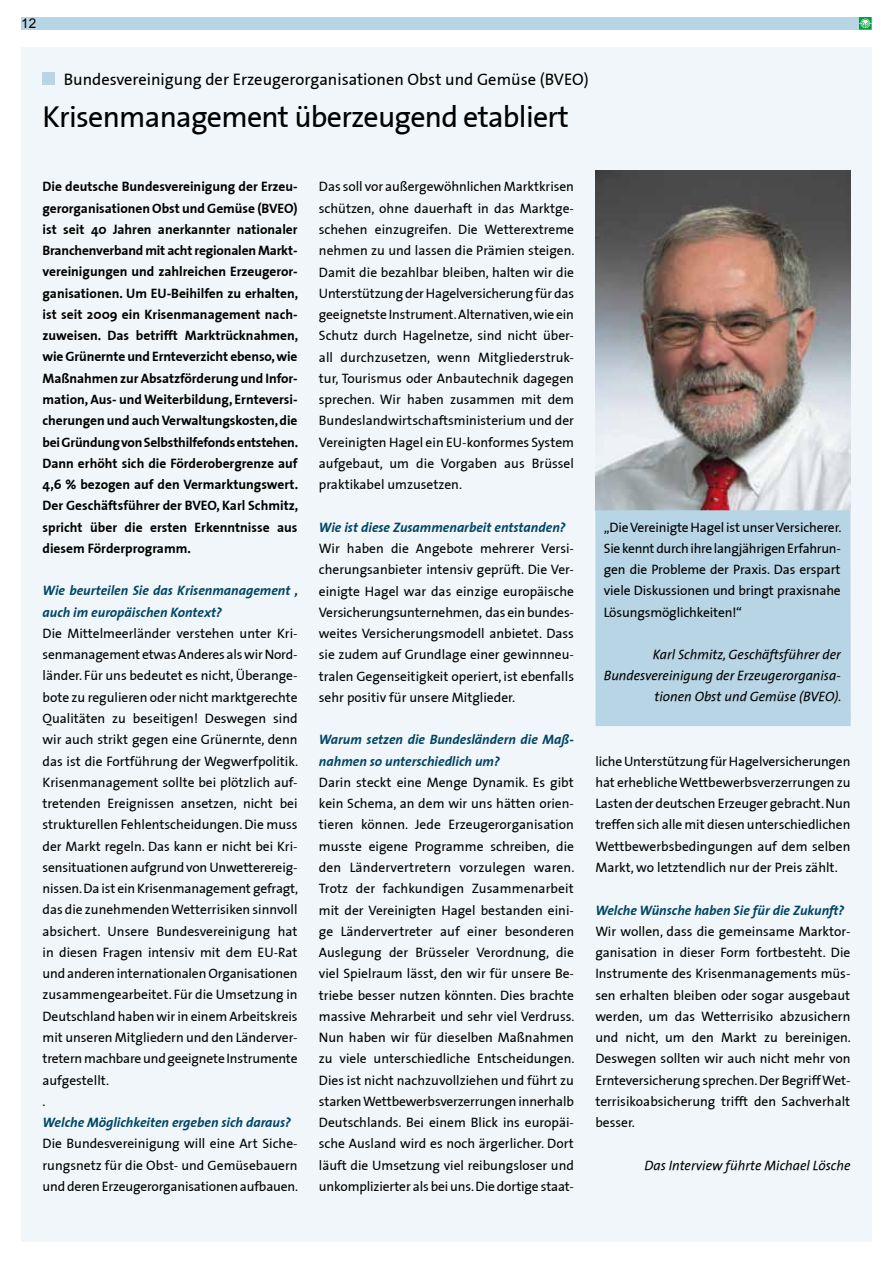
<style>
.page{position:relative;width:893px;height:1263px;background:#fff}
.page>*{position:absolute;margin:0;border:0;box-sizing:border-box;transform-origin:0 0}
.t1{font:30px "The Sans Plain";letter-spacing:-.025em;color:#000}
.t2{font:16.5px "The Sans Tab";color:#000}
.t3{font:13.5px/21.3px "The Sans Plain";color:#000;text-align:justify}
.t4{font:700 13.5px/21.3px "The Sans";color:#000;text-align:justify}
.t5{font:italic 700 13.5px/21.3px "The Sans";color:#004563}
.t6{font:italic 13.5px/21px "The Sans";color:#000;text-align:right}
.t7{font:13.5px "Arial";color:#000}
</style>
<div class="page">
<div style="left:21px;top:47px;width:851px;height:1195px;background:#f0f6f9"></div>
<div style="left:21px;top:17px;width:851px;height:13px;background:#b8d5e6"></div>
<svg style="left:859px;top:17px;width:13px;height:13px"></svg>
<img style="left:595px;top:170px;width:255px;height:340px">
<div style="left:595px;top:510px;width:256px;height:216px;background:#b8d5e6"></div>
<div style="left:43px;top:72px;width:12px;height:13px;background:#b8d5e6"></div>
<p class="t7" style="left:21px;top:15px;width:17px">12</p>
<p class="t2" style="left:64px;top:70px;width:526px">Bundesvereinigung der Erzeugerorganisationen Obst und Gemüse (BVEO)</p>
<h1 class="t1" style="left:43px;top:100px;width:528px">Krisenmanagement überzeugend etabliert</h1>
<p class="t4" style="left:43px;top:177px;width:257px">Die deutsche Bundesvereinigung der Erzeu&shy;gerorganisationen Obst und Gemüse (BVEO) ist seit 40 Jahren anerkannter nationaler Branchenverband mit acht regionalen Markt&shy;vereinigungen und zahlreichen Erzeugeror&shy;ganisationen. Um EU-Beihilfen zu erhalten, ist seit 2009 ein Krisenmanagement nach&shy;zuweisen. Das betrifft Marktrücknahmen, wie Grünernte und Ernteverzicht ebenso, wie Maßnahmen zur Absatzförderung und Infor&shy;mation, Aus- und Weiterbildung, Ernteversi&shy;cherungen und auch Verwaltungskosten, die bei Gründung von Selbsthilfefonds entstehen.<br>Dann erhöht sich die Förderobergrenze auf 4,6 % bezogen auf den Vermarktungswert.<br>Der Geschäftsführer der BVEO, Karl Schmitz, spricht über die ersten Erkenntnisse aus diesem Förderprogramm.</p>
<p class="t5" style="left:43px;top:581px;width:257px">Wie beurteilen Sie das Krisenmanagement , auch im europäischen Kontext?</p>
<p class="t3" style="left:43px;top:623px;width:257px;text-align:left">Die Mittelmeerländer verstehen unter Kri&shy;senmanagement etwas Anderes als wir Nord&shy;länder. Für uns bedeutet es nicht, Überange&shy;bote zu regulieren oder nicht marktgerechte Qualitäten zu beseitigen! Deswegen sind wir auch strikt gegen eine Grünernte, denn das ist die Fortführung der Wegwerfpolitik.<br>Krisenmanagement sollte bei plötzlich auf&shy;tretenden Ereignissen ansetzen, nicht bei strukturellen Fehlentscheidungen. Die muss der Markt regeln. Das kann er nicht bei Kri&shy;sensituationen aufgrund von Unwetterereig&shy;nissen. Da ist ein Krisenmanagement gefragt, das die zunehmenden Wetterrisiken sinnvoll absichert. Unsere Bundesvereinigung hat in diesen Fragen intensiv mit dem EU-Rat und anderen internationalen Organisationen zusammengearbeitet. Für die Umsetzung in Deutschland haben wir in einem Arbeitskreis mit unseren Mitgliedern und den Länderver&shy;tretern machbare und geeignete Instrumente aufgestellt.<br>.</p>
<p class="t5" style="left:43px;top:1112px;width:250px">Welche Möglichkeiten ergeben sich daraus?</p>
<p class="t3" style="left:43px;top:1134px;width:257px">Die Bundesvereinigung will eine Art Siche&shy;rungsnetz für die Obst- und Gemüsebauern und deren Erzeugerorganisationen aufbauen.</p>
<p class="t3" style="left:319px;top:177px;width:257px">Das soll vor außergewöhnlichen Marktkrisen schützen, ohne dauerhaft in das Marktge&shy;schehen einzugreifen. Die Wetterextreme nehmen zu und lassen die Prämien steigen.<br>Damit die bezahlbar bleiben, halten wir die Unterstützung der Hagelversicherung für das geeignetste Instrument. Alternativen, wie ein Schutz durch Hagelnetze, sind nicht über&shy;all durchzusetzen, wenn Mitgliederstruk&shy;tur, Tourismus oder Anbautechnik dagegen sprechen. Wir haben zusammen mit dem Bundeslandwirtschaftsministerium und der Vereinigten Hagel ein EU-konformes System aufgebaut, um die Vorgaben aus Brüssel praktikabel umzusetzen.</p>
<p class="t5" style="left:319px;top:517px;width:248px">Wie ist diese Zusammenarbeit entstanden?</p>
<p class="t3" style="left:319px;top:538px;width:257px">Wir haben die Angebote mehrerer Versi&shy;cherungsanbieter intensiv geprüft. Die Ver&shy;einigte Hagel war das einzige europäische Versicherungsunternehmen, das ein bundes&shy;weites Versicherungsmodell anbietet. Dass sie zudem auf Grundlage einer gewinnneu&shy;tralen Gegenseitigkeit operiert, ist ebenfalls sehr positiv für unsere Mitglieder.</p>
<p class="t5" style="left:319px;top:730px;width:257px">Warum setzen die Bundesländern die Maß&shy;nahmen so unterschiedlich um?</p>
<p class="t3" style="left:319px;top:772px;width:257px">Darin steckt eine Menge Dynamik. Es gibt kein Schema, an dem wir uns hätten orien&shy;tieren können. Jede Erzeugerorganisation musste eigene Programme schreiben, die den Ländervertretern vorzulegen waren.<br>Trotz der fachkundigen Zusammenarbeit mit der Vereinigten Hagel bestanden eini&shy;ge Ländervertreter auf einer besonderen Auslegung der Brüsseler Verordnung, die viel Spielraum lässt, den wir für unsere Be&shy;triebe besser nutzen könnten. Dies brachte massive Mehrarbeit und sehr viel Verdruss.<br>Nun haben wir für dieselben Maßnahmen zu viele unterschiedliche Entscheidungen.<br>Dies ist nicht nachzuvollziehen und führt zu starken Wettbewerbsverzerrungen innerhalb Deutschlands. Bei einem Blick ins europäi&shy;sche Ausland wird es noch ärgerlicher. Dort läuft die Umsetzung viel reibungsloser und unkomplizierter als bei uns. Die dortige staat-</p>
<p class="t3" style="left:604px;top:517px;width:239px">„Die Vereinigte Hagel ist unser Versicherer.<br>Sie kennt durch ihre langjährigen Erfahrun&shy;gen die Probleme der Praxis. Das erspart viele Diskussionen und bringt praxisnahe Lösungsmöglichkeiten!“</p>
<p class="t6" style="left:604px;top:644px;width:239px">Karl Schmitz, Geschäftsführer der<br>Bundesvereinigung der Erzeugerorganisa&shy;tionen Obst und Gemüse (BVEO).</p>
<p class="t3" style="left:595px;top:751px;width:257px">liche Unterstützung für Hagelversicherungen hat erhebliche Wettbewerbsverzerrungen zu Lasten der deutschen Erzeuger gebracht. Nun treffen sich alle mit diesen unterschiedlichen Wettbewerbsbedingungen auf dem selben Markt, wo letztendlich nur der Preis zählt.</p>
<p class="t5" style="left:595px;top:900px;width:250px">Welche Wünsche haben Sie für die Zukunft?</p>
<p class="t3" style="left:595px;top:921px;width:257px">Wir wollen, dass die gemeinsame Marktor&shy;ganisation in dieser Form fortbesteht. Die Instrumente des Krisenmanagements müs&shy;sen erhalten bleiben oder sogar ausgebaut werden, um das Wetterrisiko abzusichern und nicht, um den Markt zu bereinigen.<br>Deswegen sollten wir auch nicht mehr von Ernteversicherung sprechen. Der Begriff Wet&shy;terrisikoabsicherung trifft den Sachverhalt besser.</p>
<p class="t6" style="left:644px;top:1155px;width:207px">Das Interview führte Michael Lösche</p>
</div>
